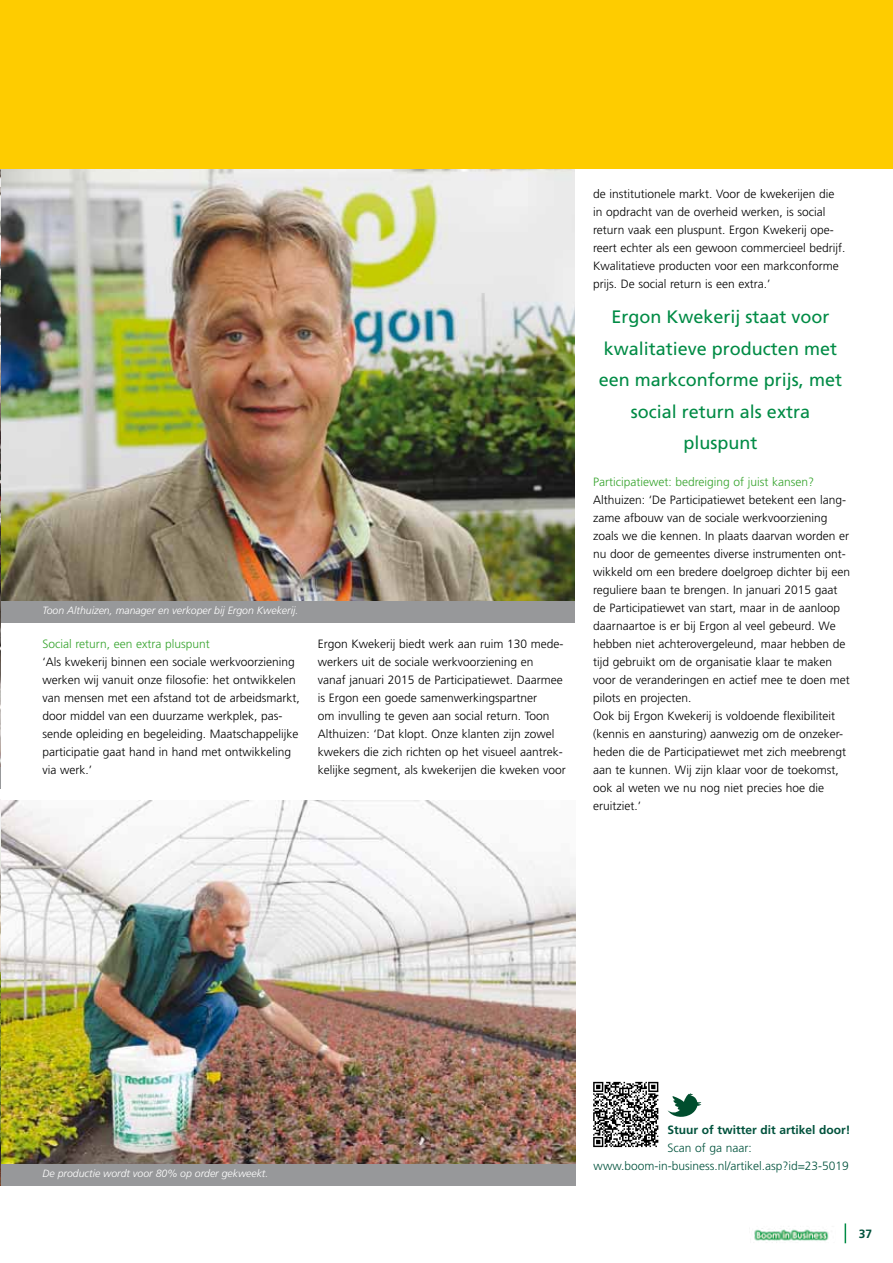
<style>
.page{position:relative;width:893px;height:1263px;background:#fff}
.page>*{position:absolute;margin:0;border:0;box-sizing:border-box;transform-origin:0 0}
.t1{font:18px/31.5px "Frutiger";color:#008b45;text-align:center}
.t2{font:300 12px/18px "Frutiger";color:#000}
.t3{font:300 12px "Frutiger";color:#35a32c}
.t4{font:300 12px/18px "Frutiger";color:#00523c}
.t5{font:700 12px "Frutiger";color:#00523c}
.t6{font:italic 300 10.5px "Frutiger";color:#fff}
</style>
<div class="page">
<svg style="left:845px;top:1223px;width:1px;height:20px"></svg>
<img style="left:754px;top:1228px;width:75px;height:15px">
<img style="left:0;top:799px;width:575px;height:366px">
<div style="left:0;top:1165px;width:575px;height:21px;background:#97989a"></div>
<img style="left:1px;top:168px;width:574px;height:434px">
<div style="left:1px;top:602px;width:574px;height:21px;background:#97989a"></div>
<img style="left:0;top:168px;width:1px;height:599px">
<svg style="left:0;top:767px;width:1px;height:22px"></svg>
<div style="left:0;top:0;width:893px;height:168px;background:#fecc00"></div>
<svg style="left:593px;top:1082px;width:65px;height:65px"></svg>
<svg style="left:667px;top:1093px;width:34px;height:24px"></svg>
<p class="t6" style="left:43px;top:605px;width:257px">Toon Althuizen, manager en verkoper bij Ergon Kwekerij.</p>
<p class="t3" style="left:43px;top:637px;width:169px">Social return, een extra pluspunt</p>
<p class="t2" style="left:43px;top:653px;width:259px">‘Als kwekerij binnen een sociale werkvoorziening werken wij vanuit onze filosofie: het ontwikkelen van mensen met een afstand tot de arbeidsmarkt, door middel van een duurzame werkplek, pas&shy;sende opleiding en begeleiding. Maatschappelijke participatie gaat hand in hand met ontwikkeling via werk.’</p>
<p class="t2" style="left:318px;top:635px;width:250px">Ergon Kwekerij biedt werk aan ruim 130 mede&shy;werkers uit de sociale werkvoorziening en<br>vanaf januari 2015 de Participatiewet. Daarmee is Ergon een goede samenwerkingspartner<br>om invulling te geven aan social return. Toon Althuizen: ‘Dat klopt. Onze klanten zijn zowel kwekers die zich richten op het visueel aantrek&shy;kelijke segment, als kwekerijen die kweken voor</p>
<p class="t2" style="left:593px;top:185px;width:254px">de institutionele markt. Voor de kwekerijen die in opdracht van de overheid werken, is social return vaak een pluspunt. Ergon Kwekerij ope&shy;reert echter als een gewoon commercieel bedrijf.<br>Kwalitatieve producten voor een markconforme prijs. De social return is een extra.’</p>
<h1 class="t1" style="left:599px;top:301px;width:245px">Ergon Kwekerij staat voor kwalitatieve producten met een markconforme prijs, met social return als extra pluspunt</h1>
<p class="t3" style="left:593px;top:475px;width:223px">Participatiewet: bedreiging of juist kansen?</p>
<p class="t2" style="left:593px;top:491px;width:259px">Althuizen: ‘De Participatiewet betekent een lang&shy;zame afbouw van de sociale werkvoorziening zoals we die kennen. In plaats daarvan worden er nu door de gemeentes diverse instrumenten ont&shy;wikkeld om een bredere doelgroep dichter bij een reguliere baan te brengen. In januari 2015 gaat de Participatiewet van start, maar in de aanloop daarnaartoe is er bij Ergon al veel gebeurd. We hebben niet achterovergeleund, maar hebben de tijd gebruikt om de organisatie klaar te maken voor de veranderingen en actief mee te doen met pilots en projecten.<br>Ook bij Ergon Kwekerij is voldoende flexibiliteit (kennis en aansturing) aanwezig om de onzeker&shy;heden die de Participatiewet met zich meebrengt aan te kunnen. Wij zijn klaar voor de toekomst, ook al weten we nu nog niet precies hoe die eruitziet.’</p>
<p class="t6" style="left:43px;top:1168px;width:227px">De productie wordt voor 80% op order gekweekt.</p>
<p class="t5" style="left:667px;top:1123px;width:185px">Stuur of twitter dit artikel door!</p>
<p class="t4" style="left:594px;top:1139px;width:257px;text-indent:74px">Scan of ga naar: www.boom-in-business.nl/artikel.asp?id=23-5019</p>
<p class="t5" style="left:859px;top:1227px;width:15px">37</p>
</div>
